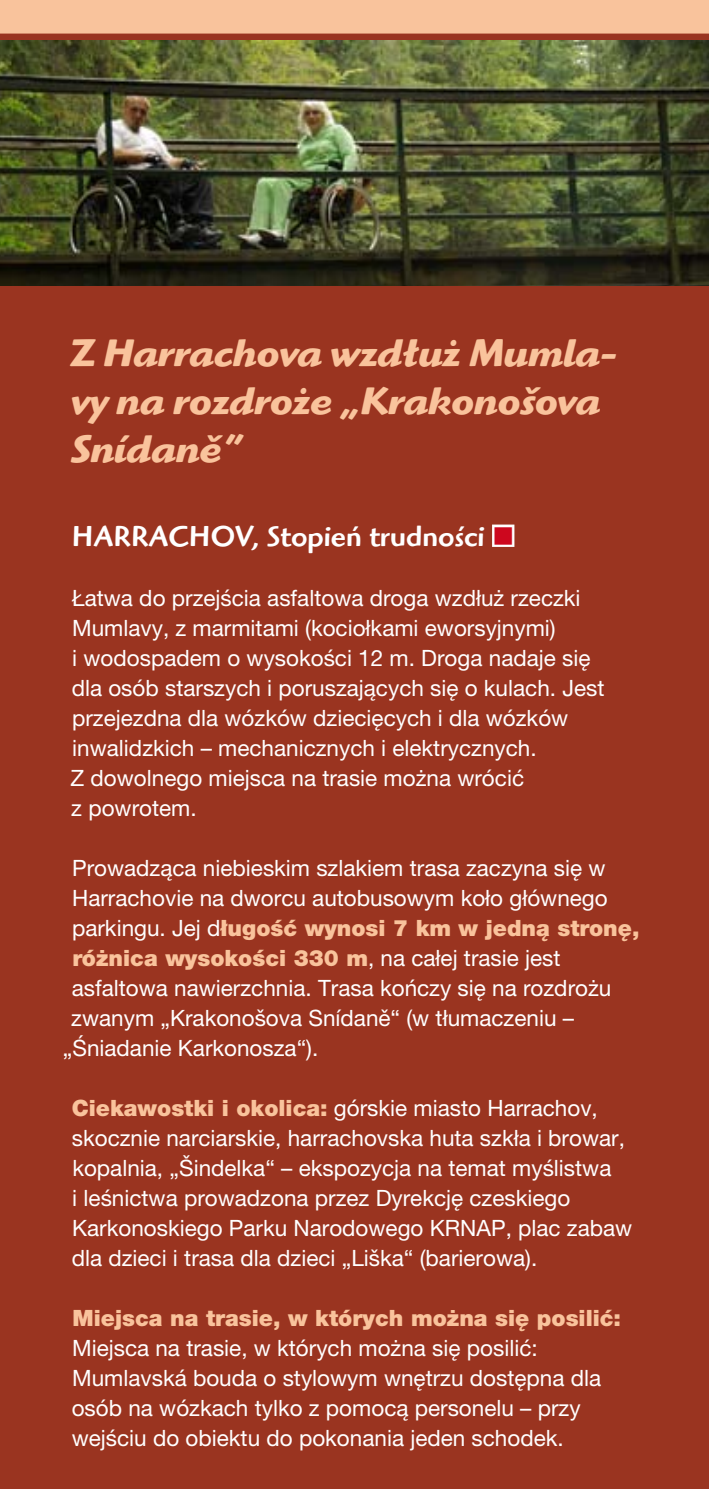
<style>
.page{position:relative;width:709px;height:1489px;background:#fff}
.page>*{position:absolute;margin:0;border:0;box-sizing:border-box;transform-origin:0 0}
.t1{font:italic 700 40px/48px "Highlander Itc TOT";color:#f9c39c}
.t2{font:500 30px "Highlander Itc TOT";color:#fff}
.t3{font:22.5px/30px "Helvetica Neue LT Pro";color:#fff}
.t4{font:900 22.5px "Helvetica Neue LT Pro";color:#f9c39c}
.s1{color:#cd071e}
.s2{font-weight:400;color:#fff}
.s3{font-weight:900;color:#f9c39c}
</style>
<div class="page">
<div style="left:0;top:0;width:709px;height:1488px;background:#9a3420"></div>
<img style="left:0;top:41px;width:709px;height:245px">
<div style="left:492px;top:524px;width:22px;height:23px;border:5px solid #fff"></div>
<div style="left:0;top:0;width:709px;height:35px;background:#f9c39c"></div>
<hr style="left:0;top:34px;width:709px;height:3px;background:#9a3420">
<h1 class="t1" style="left:70px;top:329px;width:548px">Z Harrachova wzdłuż Mumla&shy;vy na rozdroże „Krakonošova<br>Snídaně”</h1>
<h2 class="t2" style="left:72px;top:519px;width:443px">Harrach ov, Stopień trudności <span class="s1">■</span></h2>
<p class="t3" style="left:71px;top:582px;width:535px">Łatwa do przejścia asfaltowa droga wzdłuż rzeczki Mumlavy, z marmitami (kociołkami eworsyjnymi)<br>i wodospadem o wysokości 12 m. Droga nadaje się dla osób starszych i poruszających się o kulach. Jest przejezdna dla wózków dziecięcych i dla wózków inwalidzkich – mechanicznych i elektrycznych.<br>Z dowolnego miejsca na trasie można wrócić<br>z powrotem.</p>
<p class="t3" style="left:72px;top:852px;width:535px">Prowadząca niebieskim szlakiem trasa zaczyna się w</p>
<p class="t3" style="left:72px;top:882px;width:537px">Harrachovie na dworcu autobusowym koło głównego</p>
<p class="t4" style="left:72px;top:914px;width:569px"><span class="s2">parkingu. Jej d</span>ługość wynosi 7 km w jedną stronę,</p>
<p class="t4" style="left:72px;top:944px;width:490px">różnica wysokości 330 m<span class="s2">, na całej trasie jest</span></p>
<p class="t3" style="left:72px;top:972px;width:541px">asfaltowa nawierzchnia. Trasa kończy się na rozdrożu</p>
<p class="t3" style="left:71px;top:1002px;width:504px">zwanym „Krakonošova Snídaně“ (w tłumaczeniu –</p>
<p class="t3" style="left:63px;top:1032px;width:257px">„Śniadanie Karkonosza“).</p>
<p class="t3" style="left:72px;top:1092px;width:562px"><span class="s3">Ciekawostki i okolica:</span> górskie miasto Harrachov, skocznie narciarskie, harrachovska huta szkła i browar, kopalnia, „Šindelka“ – ekspozycja na temat myślistwa<br>i leśnictwa prowadzona przez Dyrekcję czeskiego Karkonoskiego Parku Narodowego KRNAP, plac zabaw dla dzieci i trasa dla dzieci „Liška“ (barierowa).</p>
<p class="t4" style="left:73px;top:1304px;width:550px">Miejsca na trasie, w których można się posilić:</p>
<p class="t3" style="left:72px;top:1332px;width:531px">Miejsca na trasie, w których można się posilić:<br>Mumlavská bouda o stylowym wnętrzu dostępna dla osób na wózkach tylko z pomocą personelu – przy wejściu do obiektu do pokonania jeden schodek.</p>
</div>
